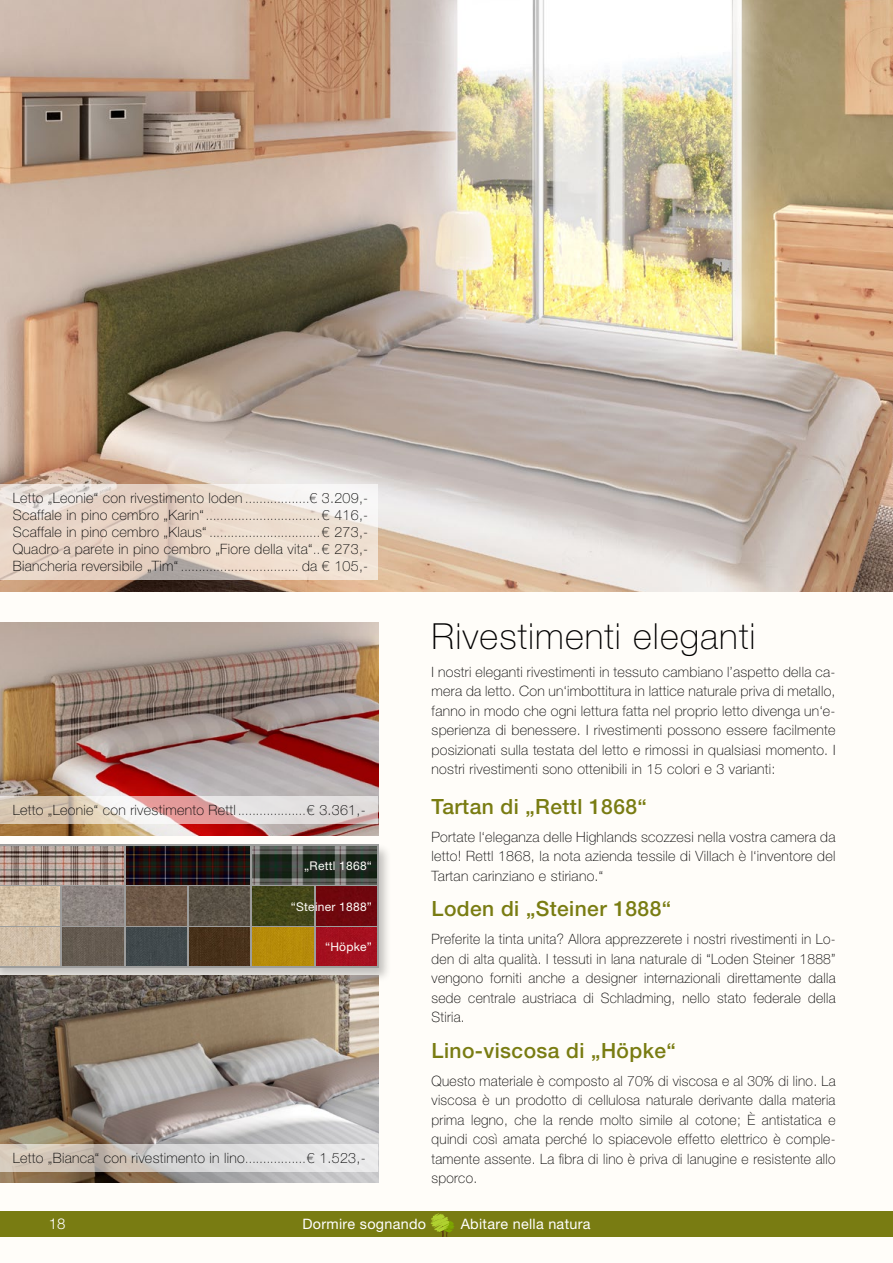
<style>
.page{position:relative;width:893px;height:1263px;background:#fffdf9}
.page>*{position:absolute;margin:0;border:0;box-sizing:border-box;transform-origin:0 0}
.t1{font:100 36px "Helvetica Neue LT Pro";letter-spacing:.03em;color:#000}
.t2{font:500 21px "Helvetica Neue LT Pro";letter-spacing:.02em;color:#797c12}
.t3{font:300 15px "Helvetica Neue LT Pro";color:#fff}
.t4{font:14.4px "Helvetica Neue LT Pro";letter-spacing:.02em;color:#fff}
.t5{font:100 14.25px/19.5px "Helvetica Neue LT Pro";letter-spacing:.02em;color:#000;text-align:justify}
.t6{font:12px "Helvetica Neue LT Pro";letter-spacing:.02em;color:#fffdf9}
.s1{font-size:12px}
</style>
<div class="page">
<div style="left:0;top:842px;width:392px;height:141px;background:#000;opacity:.25"></div>
<svg style="left:0;top:844px;width:378px;height:123px;background:#8e837a"></svg>
<img style="left:0;top:623px;width:378px;height:213px">
<img style="left:0;top:0;width:893px;height:591px">
<img style="left:0;top:975px;width:378px;height:207px">
<img style="left:0;top:846px;width:123px;height:39px">
<img style="left:127px;top:846px;width:123px;height:39px">
<img style="left:253px;top:846px;width:123px;height:39px">
<img style="left:0;top:887px;width:60px;height:38px">
<img style="left:63px;top:887px;width:60px;height:38px">
<img style="left:126px;top:887px;width:60px;height:38px">
<img style="left:190px;top:887px;width:60px;height:38px">
<img style="left:253px;top:887px;width:60px;height:38px">
<div style="left:316px;top:887px;width:60px;height:38px;background:#6f070d"></div>
<img style="left:0;top:927px;width:60px;height:38px">
<div style="left:63px;top:927px;width:60px;height:38px;background:#645b50"></div>
<div style="left:126px;top:927px;width:60px;height:38px;background:#41494c"></div>
<div style="left:190px;top:927px;width:60px;height:38px;background:#47311a"></div>
<div style="left:253px;top:927px;width:60px;height:38px;background:#b68b0a"></div>
<div style="left:316px;top:927px;width:60px;height:38px;background:#a4101f"></div>
<div style="left:0;top:1211px;width:893px;height:26px;background:#797c12"></div>
<svg style="left:430px;top:1213px;width:24px;height:24px"></svg>
<svg style="left:0;top:484px;width:378px;height:96px;background:#e8d9cd"></svg>
<svg style="left:0;top:1145px;width:378px;height:27px;background:#d8d3cf"></svg>
<svg style="left:0;top:796px;width:378px;height:28px;background:#e1cdc7"></svg>
<p class="t5" style="left:13px;top:489px;width:357px;line-height:17.1px">Letto „Leonie“ con rivestimento loden <span class="s1">..................</span>€ 3.209,- Scaffale in pino cembro „Karin“<span class="s1">................................</span>€ 416,- Scaffale in pino cembro „Klaus“ <span class="s1">...............................</span>€ 273,- Quadro a parete in pino cembro „Fiore della vita“<span class="s1">..</span>€ 273,- Biancheria reversibile „Tim“ <span class="s1">.................................</span> da € 105,-</p>
<p class="t5" style="left:13px;top:800px;width:354px">Letto „Leonie“ con rivestimento Rettl <span class="s1">...................</span>€ 3.361,-</p>
<p class="t6" style="left:304px;top:858px;width:69px">„Rettl 1868“</p>
<p class="t6" style="left:291px;top:899px;width:83px">“Steiner 1888”</p>
<p class="t6" style="left:325px;top:939px;width:49px">“Höpke”</p>
<p class="t5" style="left:13px;top:1148px;width:354px">Letto „Bianca“ con rivestimento in lino<span class="s1">.................</span>€ 1.523,-</p>
<h1 class="t1" style="left:432px;top:615px;width:325px">Rivestimenti eleganti</h1>
<p class="t5" style="left:432px;top:662px;width:405px">I nostri eleganti rivestimenti in tessuto cambiano l’aspetto della ca&shy;mera da letto. Con un‘imbottitura in lattice naturale priva di metallo, fanno in modo che ogni lettura fatta nel proprio letto divenga un‘e&shy;sperienza di benessere. I rivestimenti possono essere facilmente posizionati sulla testata del letto e rimossi in qualsiasi momento. I nostri rivestimenti sono ottenibili in 15 colori e 3 varianti:</p>
<h2 class="t2" style="left:432px;top:794px;width:217px">Tartan di „Rettl 1868“</h2>
<p class="t5" style="left:432px;top:827px;width:405px">Portate l‘eleganza delle Highlands scozzesi nella vostra camera da letto! Rettl 1868, la nota azienda tessile di Villach è l‘inventore del Tartan carinziano e stiriano.“</p>
<h2 class="t2" style="left:432px;top:896px;width:241px">Loden di „Steiner 1888“</h2>
<p class="t5" style="left:432px;top:930px;width:405px">Preferite la tinta unita? Allora apprezzerete i nostri rivestimenti in Lo&shy;den di alta qualità. I tessuti in lana naturale di “Loden Steiner 1888” vengono forniti anche a designer internazionali direttamente dalla sede centrale austriaca di Schladming, nello stato federale della Stiria.</p>
<h2 class="t2" style="left:432px;top:1038px;width:246px">Lino-viscosa di „Höpke“</h2>
<p class="t5" style="left:432px;top:1071px;width:405px">Questo materiale è composto al 70% di viscosa e al 30% di lino. La viscosa è un prodotto di cellulosa naturale derivante dalla materia prima legno, che la rende molto simile al cotone; È antistatica e quindi così amata perché lo spiacevole effetto elettrico è comple&shy;tamente assente. La fibra di lino è priva di lanugine e resistente allo sporco.</p>
<p class="t3" style="left:49px;top:1215px;width:18px">18</p>
<p class="t4" style="left:302px;top:1215px;width:125px">Dormire sognando</p>
<p class="t4" style="left:461px;top:1215px;width:131px">Abitare nella natura</p>
</div>
